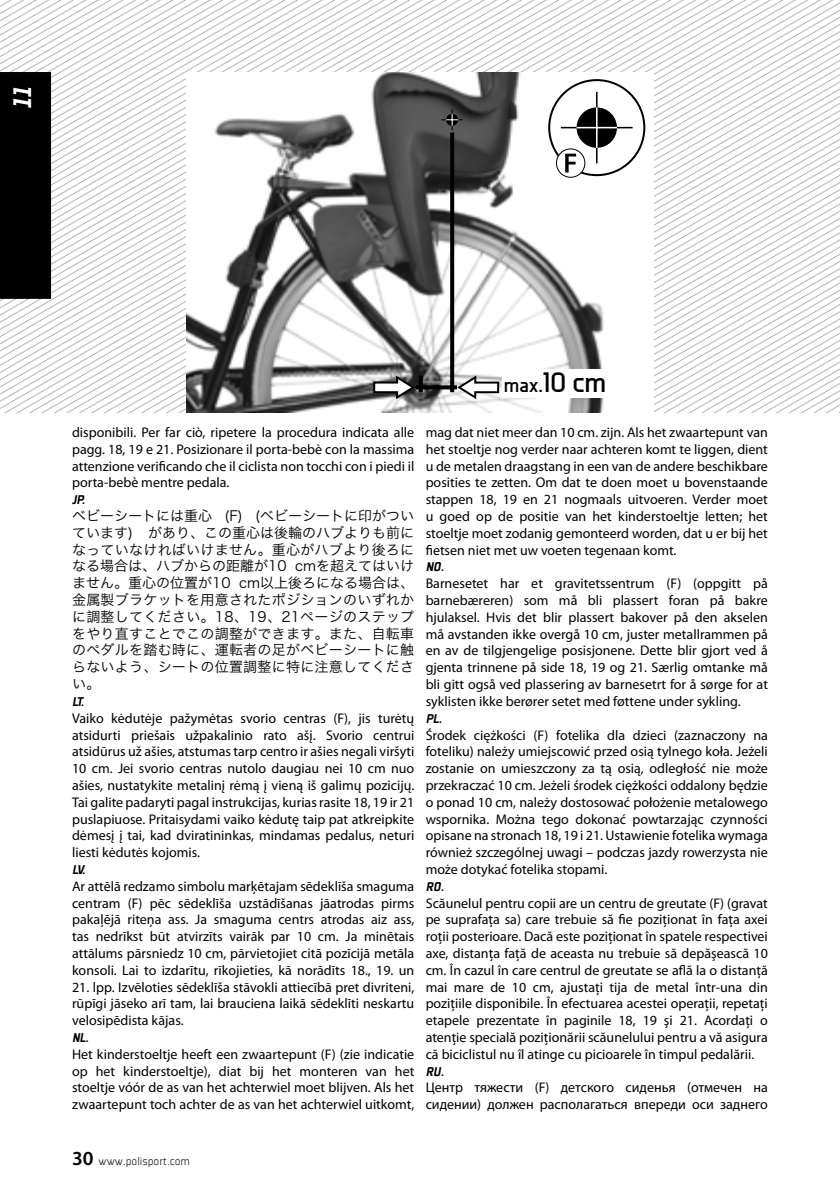
<style>
.page{position:relative;width:840px;height:1191px;background:#fff}
.page>*{position:absolute;margin:0;border:0;box-sizing:border-box;transform-origin:0 0}
.t1{font:28px "Plexes Black Italic Pro";color:#fff}
.t2{font:700 20px "Galette";color:#000}
.t3{font:14px/16.8px "Myriad Pro";color:#000;text-align:justify}
.t4{font:14px/16.8px "Hiragino Sans GB W3";letter-spacing:.02em;color:#000;text-align:justify}
.t5{font:14px "Plexes Black Italic Pro";letter-spacing:-.01em;color:#000}
.t6{font:12px "Plexes Light Pro";color:#000}
.s1{font-size:28px}
.s2{font-family:"Myriad Pro";font-weight:600;font-size:20px}
</style>
<div class="page">
<svg style="left:0;top:0;width:839px;height:412px"></svg>
<div style="left:0;top:72px;width:51px;height:227px;background:#000"></div>
<div style="left:186px;top:72px;width:467px;height:340px;background:#fff"></div>
<img style="left:186px;top:72px;width:439px;height:340px">
<div style="left:549px;top:80px;width:95px;height:95px;background:#fff;border-radius:50%"></div>
<div style="left:548px;top:79px;width:97px;height:97px;border:2px solid #000;border-radius:50%"></div>
<div style="left:576px;top:107px;width:40px;height:41px;background:#000;border-radius:50%"></div>
<hr style="left:560px;top:127px;width:72px;height:1px;background:#000">
<hr style="left:595px;top:92px;width:2px;height:71px;background:#000">
<hr style="left:595px;top:107px;width:2px;height:41px;background:#fff">
<hr style="left:576px;top:127px;width:40px;height:1px;background:#fff">
<svg style="left:556px;top:149px;width:28px;height:28px"></svg>
<div style="left:555px;top:148px;width:30px;height:30px;border:1px solid #000;border-radius:50%"></div>
<svg style="left:565px;top:154px;width:10px;height:18px"></svg>
<svg style="left:450px;top:132px;width:4px;height:260px"></svg>
<svg style="left:417px;top:385px;width:38px;height:4px"></svg>
<svg style="left:418px;top:376px;width:4px;height:16px"></svg>
<svg style="left:455px;top:374px;width:45px;height:27px"></svg>
<svg style="left:372px;top:374px;width:45px;height:27px"></svg>
<div style="left:501px;top:369px;width:130px;height:29px;background:#fff"></div>
<svg style="left:441px;top:109px;width:21px;height:21px"></svg>
<h1 class="t1" style="left:4px;top:109px;width:23px;rotate:-90deg">11</h1>
<h2 class="t2" style="left:503px;top:373px;width:104px">max.<span class="s1">10 cm</span></h2>
<p class="t3" style="left:72px;top:424px;width:343px">disponibili. Per far ciò, ripetere la procedura indicata alle pagg. 18, 19 e 21. Posizionare il porta-bebè con la massima attenzione verificando che il ciclista non tocchi con i piedi il porta-bebè mentre pedala.</p>
<p class="t5" style="left:72px;top:490px;width:15px">JP.</p>
<p class="t4" style="left:72px;top:507px;width:343px">ベビーシートには重心 (F) (ベビーシートに印がついています) があり、この重心は後輪のハブよりも前になっていなければいけません。重心がハブより後ろになる場合は、ハブからの距離が10 cmを超えてはいけません。重心の位置が10 cm以上後ろになる場合は、金属製ブラケットを用意されたポジションのいずれかに調整してください。18、19、21ページのステップをやり直すことでこの調整ができます。また、自転車のペダルを踏む時に、運転者の足がベビーシートに触らないよう、シートの位置調整に特に注意してください。</p>
<p class="t5" style="left:72px;top:692px;width:14px">LT.</p>
<p class="t3" style="left:72px;top:709px;width:343px">Vaiko kėdutėje pažymėtas svorio centras (F), jis turėtų atsidurti priešais užpakalinio rato ašį. Svorio centrui atsidūrus už ašies, atstumas tarp centro ir ašies negali viršyti 10 cm. Jei svorio centras nutolo daugiau nei 10 cm nuo ašies, nustatykite metalinį rėmą į vieną iš galimų pozicijų.<br>Tai galite padaryti pagal instrukcijas, kurias rasite 18, 19 ir 21 puslapiuose. Pritaisydami vaiko kėdutę taip pat atkreipkite dėmesį į tai, kad dviratininkas, mindamas pedalus, neturi liesti kėdutės kojomis.</p>
<p class="t5" style="left:72px;top:860px;width:15px">LV.</p>
<p class="t3" style="left:72px;top:877px;width:343px">Ar attēlā redzamo simbolu marķētajam sēdeklīša smaguma centram (F) pēc sēdeklīša uzstādīšanas jāatrodas pirms pakaļējā riteņa ass. Ja smaguma centrs atrodas aiz ass, tas nedrīkst būt atvirzīts vairāk par 10 cm. Ja minētais attālums pārsniedz 10 cm, pārvietojiet citā pozīcijā metāla konsoli. Lai to izdarītu, rīkojieties, kā norādīts 18., 19. un</p>
<p class="t3" style="left:72px;top:978px;width:343px">21. lpp. Izvēloties sēdeklīša stāvokli attiecībā pret divriteni, rūpīgi jāseko arī tam, lai brauciena laikā sēdeklīti neskartu velosipēdista kājas.</p>
<p class="t5" style="left:72px;top:1028px;width:18px">NL.</p>
<p class="t3" style="left:72px;top:1045px;width:343px">Het kinderstoeltje heeft een zwaartepunt (F) (zie indicatie op het kinderstoeltje), diat bij het monteren van het stoeltje vóór de as van het achterwiel moet blijven. Als het zwaartepunt toch achter de as van het achterwiel uitkomt,</p>
<p class="t3" style="left:425px;top:424px;width:343px">mag dat niet meer dan 10 cm. zijn. Als het zwaartepunt van het stoeltje nog verder naar achteren komt te liggen, dient u de metalen draagstang in een van de andere beschikbare posities te zetten. Om dat te doen moet u bovenstaande stappen 18, 19 en 21 nogmaals uitvoeren. Verder moet u goed op de positie van het kinderstoeltje letten; het stoeltje moet zodanig gemonteerd worden, dat u er bij het fietsen niet met uw voeten tegenaan komt.</p>
<p class="t5" style="left:425px;top:558px;width:20px">NO.</p>
<p class="t3" style="left:425px;top:575px;width:343px">Barnesetet har et gravitetssentrum (F) (oppgitt på barnebæreren) som må bli plassert foran på bakre hjulaksel. Hvis det blir plassert bakover på den akselen må avstanden ikke overgå 10 cm, juster metallrammen på en av de tilgjengelige posisjonene. Dette blir gjort ved å gjenta trinnene på side 18, 19 og 21. Særlig omtanke må bli gitt også ved plassering av barnesetrt for å sørge for at syklisten ikke berører setet med føttene under sykling.</p>
<p class="t5" style="left:425px;top:709px;width:18px">PL.</p>
<p class="t3" style="left:425px;top:726px;width:343px">Środek ciężkości (F) fotelika dla dzieci (zaznaczony na foteliku) należy umiejscowić przed osią tylnego koła. Jeżeli zostanie on umieszczony za tą osią, odległość nie może przekraczać 10 cm. Jeżeli środek ciężkości oddalony będzie o ponad 10 cm, należy dostosować położenie metalowego wspornika. Można tego dokonać powtarzając czynności opisane na stronach 18, 19 i 21. Ustawienie fotelika wymaga również szczególnej uwagi – podczas jazdy rowerzysta nie może dotykać fotelika stopami.</p>
<p class="t5" style="left:425px;top:877px;width:20px">RO.</p>
<p class="t3" style="left:425px;top:894px;width:343px">Scăunelul pentru copii are un centru de greutate (F) (gravat pe suprafaţa sa) care trebuie să fie poziţionat în faţa axei roţii posterioare. Dacă este poziţionat în spatele respectivei axe, distanţa faţă de aceasta nu trebuie să depăşească 10 cm. În cazul în care centrul de greutate se află la o distanţă mai mare de 10 cm, ajustaţi tija de metal într-una din poziţiile disponibile. În efectuarea acestei operaţii, repetaţi etapele prezentate în paginile 18, 19 şi 21. Acordaţi o atenţie specială poziţionării scăunelului pentru a vă asigura că biciclistul nu îl atinge cu picioarele în timpul pedalării.</p>
<p class="t5" style="left:425px;top:1062px;width:20px">RU.</p>
<p class="t3" style="left:425px;top:1079px;width:343px">Центр тяжести (F) детского сиденья (отмечен на сидении) должен располагаться впереди оси заднего</p>
<p class="t6" style="left:72px;top:1153px;width:119px"><span class="s2">30</span> www.polisport.com</p>
</div>
